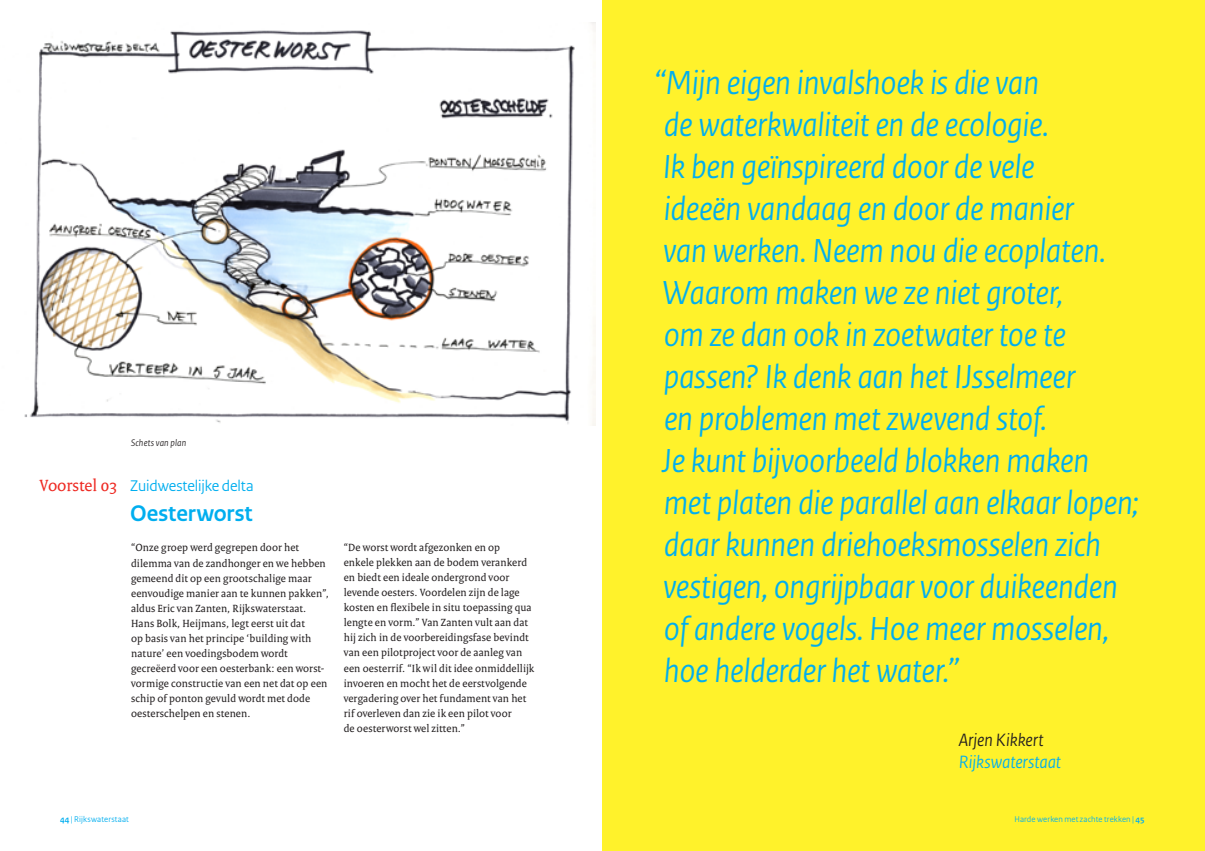
<style>
.page{position:relative;width:1205px;height:851px;background:#fff}
.page>*{position:absolute;margin:0;border:0;box-sizing:border-box;transform-origin:0 0}
.t1{font:italic 35px/42px "Rijksoverheid Sans";letter-spacing:-.01em;color:#00aeef}
.t2{font:700 23.75px "Rijksoverheid Sans";color:#00aeef}
.t3{font:italic 18.75px "Rijksoverheid Sans";color:#00aeef}
.t4{font:italic 18.75px "Rijksoverheid Sans";color:#231f20}
.t5{font:17.5px "Rijksoverheid Serif";letter-spacing:-.015em;color:#ee2a23}
.t6{font:16.25px "Rijksoverheid Sans";letter-spacing:-.01em;color:#00aeef}
.t7{font:11.25px/15px "Rijksoverheid Serif";letter-spacing:.005em;color:#231f20}
.t8{font:italic 10px "Rijksoverheid Sans";letter-spacing:.015em;color:#231f20}
.t9{font:8.75px "Rijksoverheid Sans";letter-spacing:.015em;color:#00aeef}
.s1{font-weight:700}
</style>
<div class="page">
<div style="left:602px;top:0;width:603px;height:850px;background:#fff22b"></div>
<img style="left:24px;top:23px;width:571px;height:402px">
<h3 class="t5" style="left:40px;top:475px;width:79px">Voorstel 03</h3>
<p class="t8" style="left:131px;top:437px;width:57px">Schets van plan</p>
<h3 class="t6" style="left:130px;top:476px;width:125px">Zuidwestelijke delta</h3>
<h2 class="t2" style="left:130px;top:500px;width:124px">Oesterworst</h2>
<p class="t7" style="left:131px;top:540px;width:199px">“Onze groep werd gegrepen door het dilemma van de zandhonger en we hebben gemeend dit op een grootschalige maar eenvoudige manier aan te kunnen pakken”, aldus Eric van Zanten, Rijkswaterstaat.<br>Hans Bolk, Heijmans, legt eerst uit dat<br>op basis van het principe ‘building with nature’ een voedingsbodem wordt gecreëerd voor een oesterbank: een worst&shy;vormige constructie van een net dat op een schip of ponton gevuld wordt met dode oesterschelpen en stenen.</p>
<p class="t7" style="left:344px;top:540px;width:192px">“De worst wordt afgezonken en op<br>enkele plekken aan de bodem verankerd en biedt een ideale ondergrond voor levende oesters. Voordelen zijn de lage kosten en flexibele in situ toepassing qua lengte en vorm.” Van Zanten vult aan dat hij zich in de voorbereidingsfase bevindt van een pilotproject voor de aanleg van een oesterrif. “Ik wil dit idee onmiddellijk invoeren en mocht het de eerstvolgende vergadering over het fundament van het rif overleven dan zie ik een pilot voor<br>de oesterworst wel zitten.”</p>
<p class="t1" style="left:654px;top:62px;width:486px">“Mijn eigen invalshoek is die van<br>de waterkwaliteit en de ecologie.<br>Ik ben geïnspireerd door de vele<br>ideeën vandaag en door de manier<br>van werken. Neem nou die ecoplaten.<br>Waarom maken we ze niet groter,<br>om ze dan ook in zoetwater toe te passen? Ik denk aan het IJsselmeer<br>en problemen met zwevend stof.<br>Je kunt bijvoorbeeld blokken maken<br>met platen die parallel aan elkaar lopen; daar kunnen driehoeksmosselen zich vestigen, ongrijpbaar voor duikeenden of andere vogels. Hoe meer mosselen, hoe helderder het water.”</p>
<h3 class="t4" style="left:958px;top:729px;width:86px">Arjen Kikkert</h3>
<h3 class="t3" style="left:958px;top:751px;width:104px">Rijkswaterstaat</h3>
<p class="t9" style="left:60px;top:813px;width:70px"><span class="s1">44</span> | Rijkswaterstaat</p>
<p class="t9" style="left:1014px;top:813px;width:132px">Harde werken met zachte trekken |<span class="s1">45</span></p>
</div>
